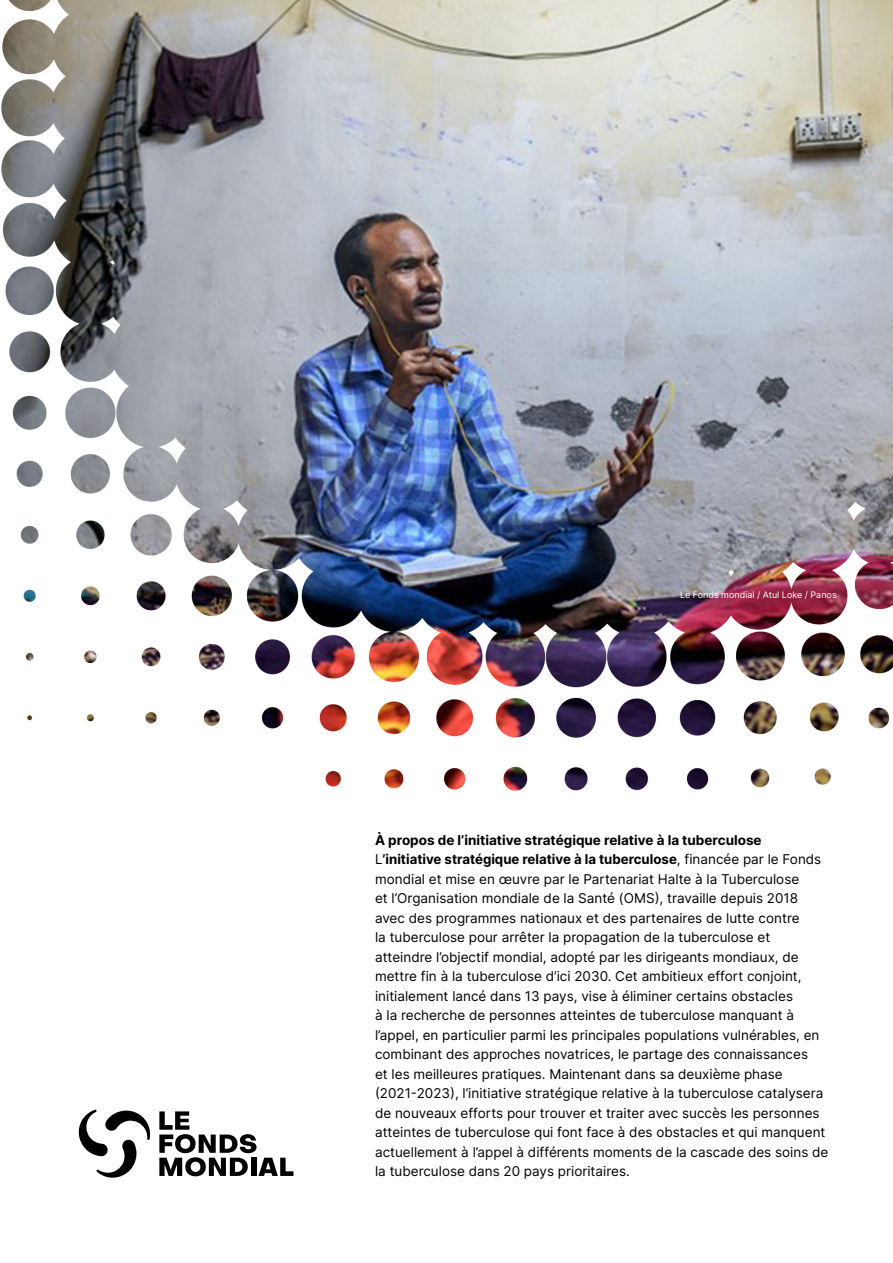
<style>
.page{position:relative;width:893px;height:1263px;background:#fff}
.page>*{position:absolute;margin:0;border:0;box-sizing:border-box;transform-origin:0 0}
.t1{font:13.5px/19.5px "Inter";color:#000}
.t2{font:700 13.5px "Inter";color:#000}
.t3{font:9px "Inter";color:#fff}
.s1{font-weight:700}
</style>
<div class="page">
<img style="left:1px;top:0;width:892px;height:1177px">
<svg style="left:159px;top:1111px;width:134px;height:65px"></svg>
<svg style="left:77px;top:1109px;width:73px;height:69px"></svg>
<p class="t3" style="left:680px;top:588px;width:158px">Le Fonds mondial / Atul Loke / Panos</p>
<p class="t2" style="left:375px;top:830px;width:388px">À propos de l’initiative stratégique relative à la tuberculose</p>
<p class="t1" style="left:375px;top:849px;width:455px">L<span class="s1">’initiative stratégique relative à la tuberculose</span>, financée par le Fonds mondial et mise en œuvre par le Partenariat Halte à la Tuberculose<br>et l’Organisation mondiale de la Santé (OMS), travaille depuis 2018 avec des programmes nationaux et des partenaires de lutte contre<br>la tuberculose pour arrêter la propagation de la tuberculose et atteindre l’objectif mondial, adopté par les dirigeants mondiaux, de mettre fin à la tuberculose d’ici 2030. Cet ambitieux effort conjoint, initialement lancé dans 13 pays, vise à éliminer certains obstacles<br>à la recherche de personnes atteintes de tuberculose manquant à l’appel, en particulier parmi les principales populations vulnérables, en combinant des approches novatrices, le partage des connaissances<br>et les meilleures pratiques. Maintenant dans sa deuxième phase (2021-2023), l’initiative stratégique relative à la tuberculose catalysera de nouveaux efforts pour trouver et traiter avec succès les personnes atteintes de tuberculose qui font face à des obstacles et qui manquent actuellement à l’appel à différents moments de la cascade des soins de la tuberculose dans 20 pays prioritaires.</p>
</div>
